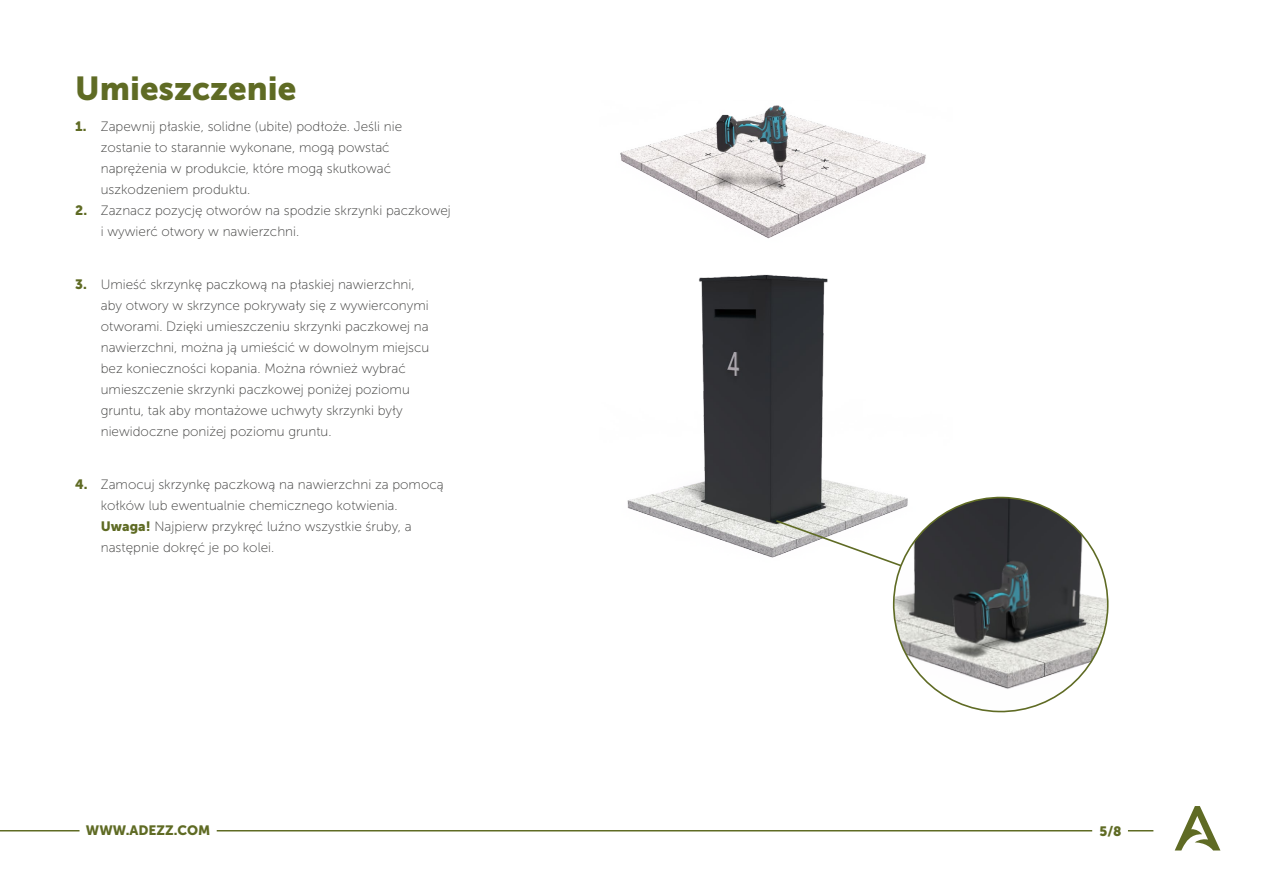
<style>
.page{position:relative;width:1263px;height:893px;background:#fff}
.page>*{position:absolute;margin:0;border:0;box-sizing:border-box;transform-origin:0 0}
.t1{font:33px "Museo Sans 900";color:#5f6b24}
.t2{font:13.5px/21px "Museo Sans 100";color:#3c3c3b}
.t3{font:13.5px "Museo Sans 900";color:#5f6b24}
.s1{font-family:"Museo Sans 900";color:#5f6b24}
</style>
<div class="page">
<svg style="left:1175px;top:806px;width:45px;height:44px"></svg>
<svg style="left:1128px;top:830px;width:25px;height:1px"></svg>
<hr style="left:0;top:830px;width:80px;height:1px;background:#5f6b24">
<hr style="left:217px;top:830px;width:875px;height:1px;background:#5f6b24">
<img style="left:627px;top:274px;width:265px;height:284px">
<img style="left:620px;top:105px;width:306px;height:134px">
<svg style="left:774px;top:519px;width:118px;height:45px"></svg>
<svg style="left:892px;top:495px;width:217px;height:218px"></svg>
<h1 class="t1" style="left:75px;top:70px;width:222px">Umieszczenie</h1>
<p class="t2" style="left:101px;top:116px;width:303px;text-indent:-26px"><span class="s1">1.</span> Zapewnij płaskie, solidne (ubite) podłoże. Jeśli nie zostanie to starannie wykonane, mogą powstać naprężenia w produkcie, które mogą skutkować uszkodzeniem produktu.</p>
<p class="t2" style="left:101px;top:200px;width:352px;text-indent:-26px"><span class="s1">2.</span> Zaznacz pozycję otworów na spodzie skrzynki paczkowej i wywierć otwory w nawierzchni.</p>
<p class="t2" style="left:101px;top:274px;width:330px;text-indent:-26px"><span class="s1">3.</span> Umieść skrzynkę paczkową na płaskiej nawierzchni, aby otwory w skrzynce pokrywały się z wywierconymi otworami. Dzięki umieszczeniu skrzynki paczkowej na nawierzchni, można ją umieścić w dowolnym miejscu bez konieczności kopania. Można również wybrać umieszczenie skrzynki paczkowej poniżej poziomu gruntu, tak aby montażowe uchwyty skrzynki były niewidoczne poniżej poziomu gruntu.</p>
<p class="t2" style="left:101px;top:474px;width:344px;text-indent:-26px"><span class="s1">4.</span> Zamocuj skrzynkę paczkową na nawierzchni za pomocą kołków lub ewentualnie chemicznego kotwienia.<br><span class="s1">Uwaga!</span> Najpierw przykręć luźno wszystkie śruby, a następnie dokręć je po kolei.</p>
<p class="t3" style="left:86px;top:823px;width:126px">WWW.ADEZZ.COM</p>
<p class="t3" style="left:1099px;top:823px;width:24px">5/8</p>
</div>
